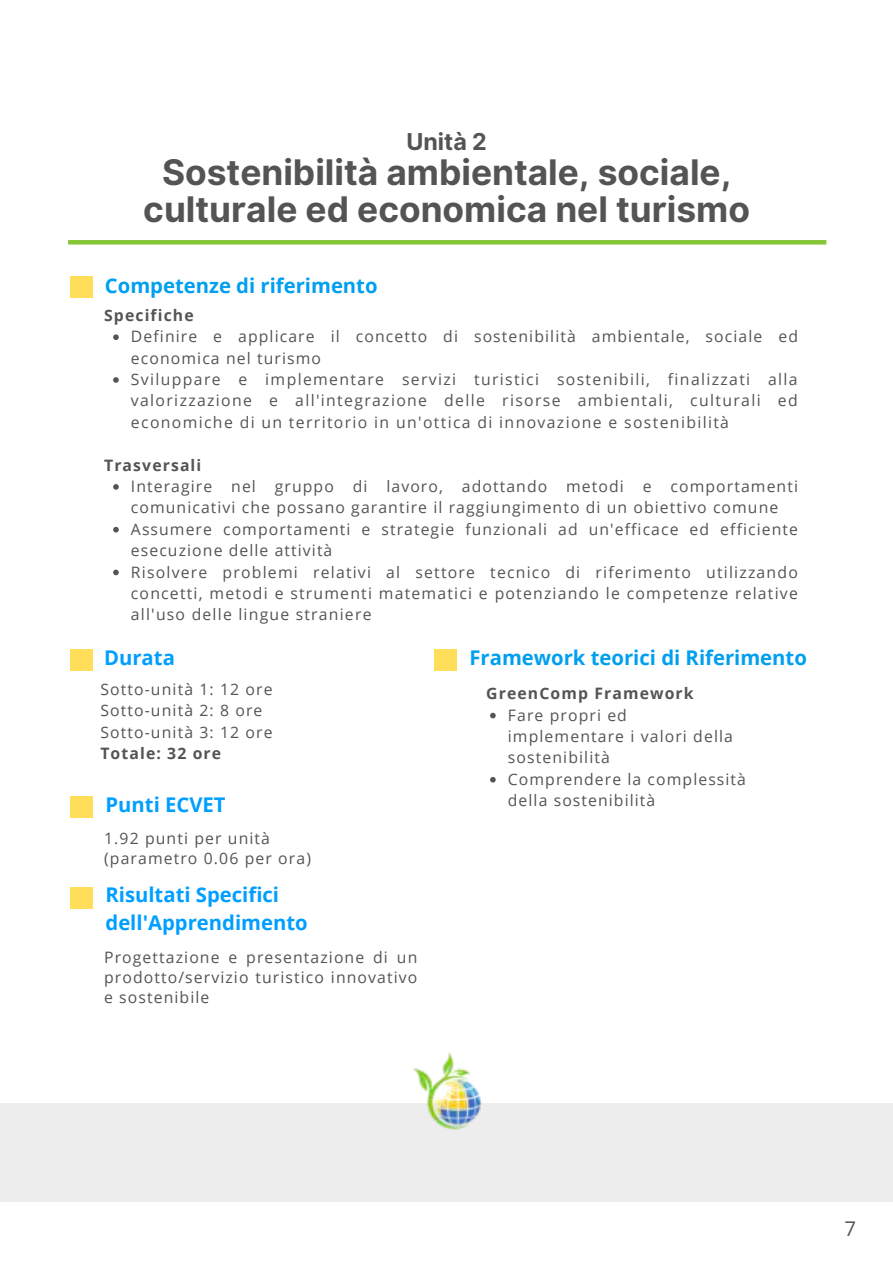
<style>
.page{position:relative;width:893px;height:1264px;background:#fff}
.page>*{position:absolute;margin:0;border:0;box-sizing:border-box;transform-origin:0 0}
.t1{font:700 35.25px/37.2px "Inter";color:#545454;text-align:center}
.t2{font:700 23.25px "Inter";color:#545454}
.t3{font:700 20.25px/28.2px "Open Sans";color:#009fff}
.t4{font:700 20.25px "Open Sans";color:#009ff0}
.t5{font:20.25px "Open Sans";color:#545454}
.t6{font:15.75px/21.3px "Open Sans";letter-spacing:.07em;color:#545454}
.t7{font:700 15.75px "Open Sans";letter-spacing:.07em;color:#545454}
</style>
<div class="page">
<hr style="left:70px;top:240px;width:754px;height:4px;background:#85c536">
<div style="left:71px;top:276px;width:22px;height:21px;background:#ffde59"></div>
<div style="left:71px;top:649px;width:22px;height:21px;background:#ffde59"></div>
<div style="left:434px;top:649px;width:23px;height:22px;background:#ffde59"></div>
<div style="left:71px;top:796px;width:22px;height:21px;background:#ffde59"></div>
<div style="left:71px;top:886px;width:22px;height:22px;background:#ffde59"></div>
<div style="left:0;top:1103px;width:892px;height:98px;background:#ededed"></div>
<img style="left:413px;top:1052px;width:69px;height:78px">
<svg style="left:490px;top:712px;width:5px;height:6px"></svg>
<svg style="left:490px;top:777px;width:5px;height:5px"></svg>
<svg style="left:113px;top:334px;width:6px;height:6px"></svg>
<svg style="left:113px;top:377px;width:6px;height:6px"></svg>
<svg style="left:113px;top:484px;width:6px;height:5px"></svg>
<svg style="left:113px;top:527px;width:6px;height:5px"></svg>
<svg style="left:113px;top:569px;width:6px;height:6px"></svg>
<h2 class="t2" style="left:406px;top:124px;width:82px">Unità 2</h2>
<h1 class="t1" style="left:143px;top:154px;width:608px">Sostenibilità ambientale, sociale, culturale ed economica nel turismo</h1>
<p class="t4" style="left:105px;top:271px;width:274px">Competenze di riferimento</p>
<p class="t7" style="left:104px;top:304px;width:91px">Specifiche</p>
<p class="t6" style="left:131px;top:325px;width:668px">Definire e applicare il concetto di sostenibilità ambientale, sociale ed economica nel turismo<br>Sviluppare e implementare servizi turistici sostenibili, finalizzati alla valorizzazione e all'integrazione delle risorse ambientali, culturali ed economiche di un territorio in un'ottica di innovazione e sostenibilità</p>
<p class="t7" style="left:104px;top:454px;width:99px">Trasversali</p>
<p class="t6" style="left:131px;top:475px;width:668px">Interagire nel gruppo di lavoro, adottando metodi e comportamenti comunicativi che possano garantire il raggiungimento di un obiettivo comune Assumere comportamenti e strategie funzionali ad un'efficace ed efficiente esecuzione delle attività<br>Risolvere problemi relativi al settore tecnico di riferimento utilizzando concetti, metodi e strumenti matematici e potenziando le competenze relative all'uso delle lingue straniere</p>
<p class="t3" style="left:104px;top:642px;width:72px">Durata</p>
<p class="t4" style="left:469px;top:643px;width:339px">Framework teorici di Riferimento</p>
<p class="t6" style="left:100px;top:678px;width:174px">Sotto-unità 1: 12 ore<br>Sotto-unità 2: 8 ore<br>Sotto-unità 3: 12 ore</p>
<p class="t7" style="left:100px;top:742px;width:122px">Totale: 32 ore</p>
<p class="t3" style="left:105px;top:789px;width:122px">Punti ECVET</p>
<p class="t6" style="left:104px;top:827px;width:208px;line-height:20.2px">1.92 punti per unità (parametro 0.06 per ora)</p>
<p class="t3" style="left:105px;top:880px;width:204px">Risultati Specifici dell'Apprendimento</p>
<p class="t6" style="left:104px;top:946px;width:315px;line-height:20.2px;text-align:justify">Progettazione e presentazione di un prodotto/servizio turistico innovativo e sostenibile</p>
<p class="t7" style="left:486px;top:682px;width:209px">GreenComp Framework</p>
<p class="t6" style="left:508px;top:704px;width:240px">Fare propri ed implementare i valori della sostenibilità<br>Comprendere la complessità della sostenibilità</p>
<p class="t5" style="left:844px;top:1214px;width:13px">7</p>
</div>
